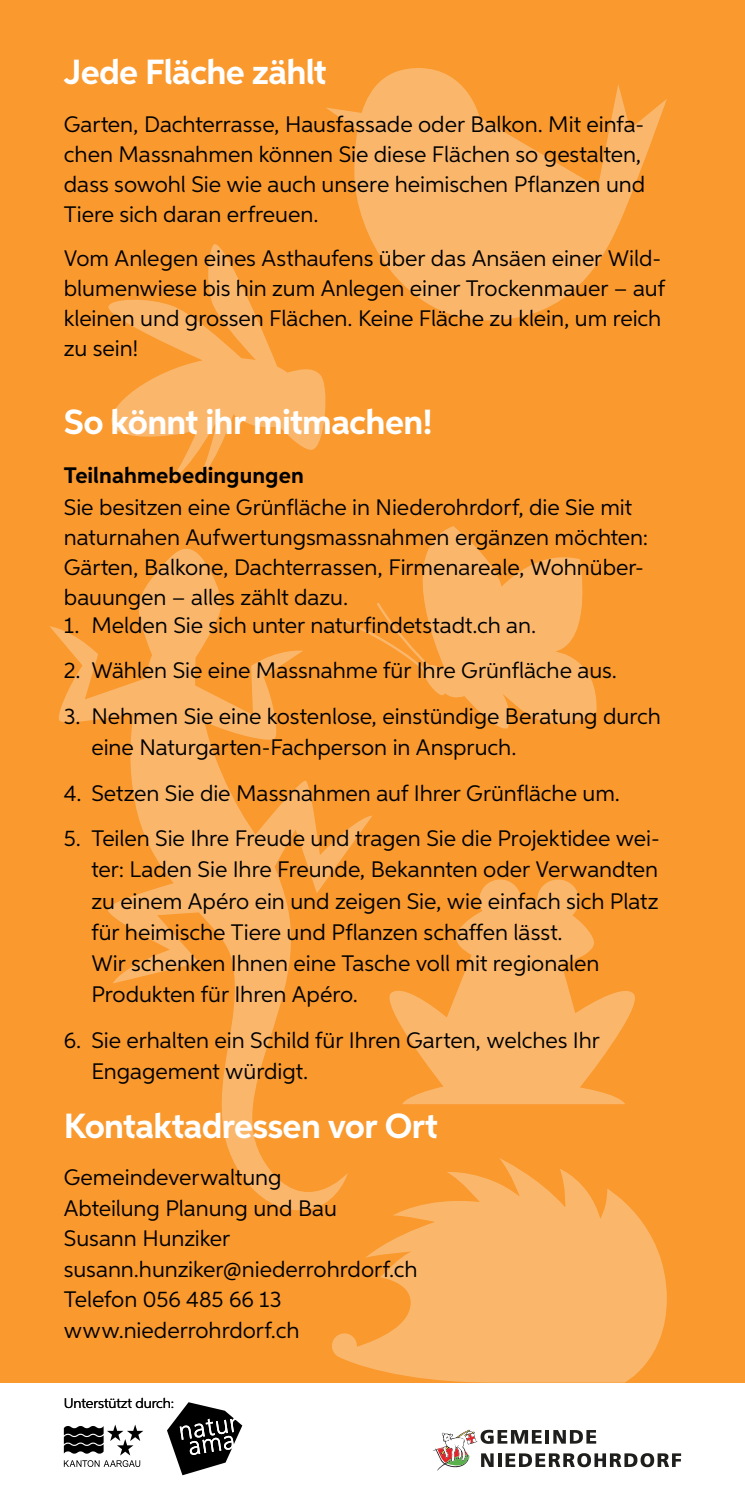
<style>
.page{position:relative;width:745px;height:1489px;background:#fff}
.page>*{position:absolute;margin:0;border:0;box-sizing:border-box;transform-origin:0 0}
.t1{font:700 35px "Aspira";letter-spacing:-.02em;color:#fff}
.t2{font:22.5px/30px "Aspira";color:#000}
.t3{font:700 22.5px "Aspira";letter-spacing:.005em;color:#000}
.t4{font:14px "Aspira";letter-spacing:-.01em;color:#000}
</style>
<div class="page">
<div style="left:0;top:0;width:744px;height:1382px;background:#f9992e"></div>
<svg style="left:50px;top:548px;width:322px;height:663px"></svg>
<svg style="left:108px;top:244px;width:218px;height:236px"></svg>
<svg style="left:325px;top:68px;width:341px;height:252px;fill:#fab76c"></svg>
<svg style="left:344px;top:526px;width:253px;height:205px"></svg>
<svg style="left:332px;top:1157px;width:334px;height:225px;fill:#fab76c"></svg>
<svg style="left:389px;top:879px;width:246px;height:225px;fill:#fab76c"></svg>
<svg style="left:64px;top:1424px;width:79px;height:42px"></svg>
<svg style="left:167px;top:1402px;width:75px;height:72px"></svg>
<svg style="left:432px;top:1429px;width:248px;height:41px"></svg>
<h1 class="t1" style="left:64px;top:50px;width:264px">Jede Fläche zählt</h1>
<p class="t2" style="left:64px;top:108px;width:582px">Garten, Dachterrasse, Hausfassade oder Balkon. Mit einfa&shy;chen Massnahmen können Sie diese Flächen so gestalten, dass sowohl Sie wie auch unsere heimischen Pflanzen und Tiere sich daran erfreuen.</p>
<p class="t2" style="left:64px;top:243px;width:602px">Vom Anlegen eines Asthaufens über das Ansäen einer Wild&shy;blumenwiese bis hin zum Anlegen einer Trockenmauer – auf kleinen und grossen Flächen. Keine Fläche zu klein, um reich zu sein!</p>
<h1 class="t1" style="left:64px;top:400px;width:370px">So könnt ihr mitmachen!</h1>
<p class="t3" style="left:64px;top:462px;width:241px">Teilnahmebedingungen</p>
<p class="t2" style="left:64px;top:492px;width:585px">Sie besitzen eine Grünfläche in Niederohrdorf, die Sie mit naturnahen Aufwertungsmassnahmen ergänzen möchten:<br>Gärten, Balkone, Dachterrassen, Firmenareale, Wohnüber&shy;bauungen – alles zählt dazu.</p>
<p class="t2" style="left:64px;top:610px;width:473px">1. Melden Sie sich unter naturfindetstadt.ch an.</p>
<p class="t2" style="left:64px;top:655px;width:554px">2. Wählen Sie eine Massnahme für Ihre Grünfläche aus.</p>
<p class="t2" style="left:91px;top:700px;width:570px;line-height:31.2px;text-indent:-27px">3. Nehmen Sie eine kostenlose, einstündige Beratung durch eine Naturgarten-Fachperson in Anspruch.</p>
<p class="t2" style="left:64px;top:777px;width:557px">4. Setzen Sie die Massnahmen auf Ihrer Grünfläche um.</p>
<p class="t2" style="left:91px;top:822px;width:569px;line-height:31.2px;text-indent:-27px">5. Teilen Sie Ihre Freude und tragen Sie die Projektidee wei&shy;ter: Laden Sie Ihre Freunde, Bekannten oder Verwandten zu einem Apéro ein und zeigen Sie, wie einfach sich Platz für heimische Tiere und Pflanzen schaffen lässt.<br>Wir schenken Ihnen eine Tasche voll mit regionalen Produkten für Ihren Apéro.</p>
<p class="t2" style="left:91px;top:1024px;width:509px;line-height:31.2px;text-indent:-27px">6. Sie erhalten ein Schild für Ihren Garten, welches Ihr<br>Engagement würdigt.</p>
<h1 class="t1" style="left:64px;top:1103px;width:375px">Kontaktadressen vor Ort</h1>
<p class="t2" style="left:64px;top:1162px;width:355px">Gemeindeverwaltung<br>Abteilung Planung und Bau<br>Susann Hunziker susann.hunziker@niederrohrdorf.ch<br>Telefon 056 485 66 13 www.niederrohrdorf.ch</p>
<p class="t4" style="left:64px;top:1394px;width:112px">Unterstützt durch:</p>
</div>
